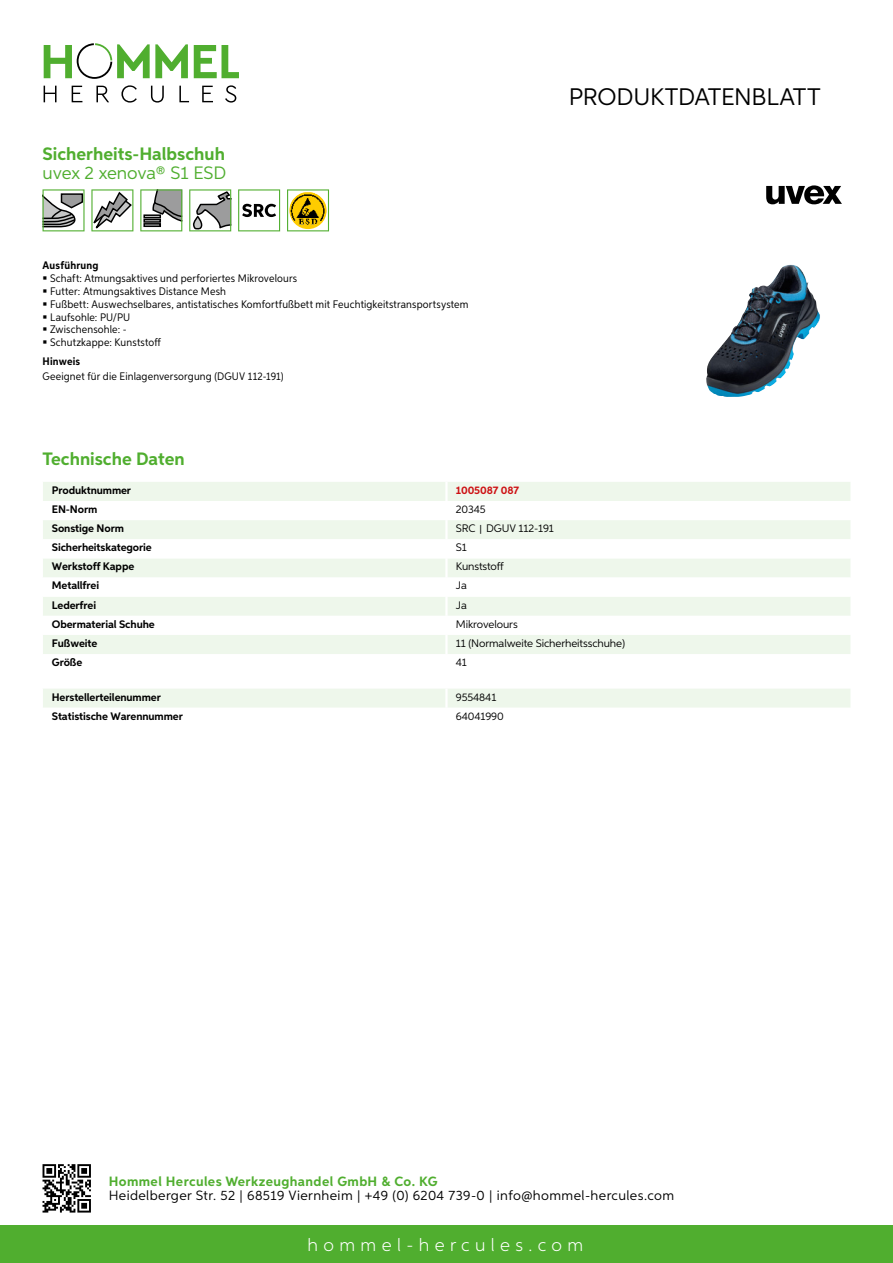
<style>
.page{position:relative;width:893px;height:1263px;background:#fff}
.page>*{position:absolute;margin:0;border:0;box-sizing:border-box;transform-origin:0 0}
.t1{font:24px "Aspira";letter-spacing:-.01em;color:#000}
.t2{font:700 18px "Aspira";color:#50ae2f}
.t3{font:300 18px "Aspira";letter-spacing:.3em;color:#fff}
.t4{font:18px "Aspira";letter-spacing:-.02em;color:#50ae2f}
.t5{font:13.5px "Aspira";letter-spacing:.03em;color:#000}
.t6{font:700 13.5px "Aspira";letter-spacing:.03em;color:#50ae2f}
.t7{font:10.95px/12.8px "Aspira Nar";letter-spacing:.015em;color:#000}
.t8{font:700 10.95px "Aspira";letter-spacing:-.01em;color:#000}
.t9{font:10.95px "Aspira";letter-spacing:-.01em;color:#000}
.t10{font:700 10.95px "Aspira Nar";letter-spacing:.02em;color:#000}
.t11{font:700 10.95px "Aspira";letter-spacing:-.01em;color:#cd1013}
.s1{font-family:"Wuerth Global";font-size:10.5px}
</style>
<div class="page">
<div style="left:0;top:1226px;width:893px;height:37px;background:#50ae2f"></div>
<svg style="left:43px;top:1164px;width:48px;height:48px"></svg>
<svg style="left:194px;top:45px;width:45px;height:33px"></svg>
<svg style="left:44px;top:43px;width:144px;height:36px"></svg>
<svg style="left:44px;top:86px;width:13px;height:16px"></svg>
<svg style="left:72px;top:86px;width:10px;height:16px"></svg>
<svg style="left:96px;top:86px;width:13px;height:16px"></svg>
<svg style="left:121px;top:85px;width:16px;height:18px"></svg>
<svg style="left:151px;top:86px;width:13px;height:17px"></svg>
<svg style="left:179px;top:86px;width:10px;height:16px"></svg>
<svg style="left:202px;top:86px;width:11px;height:16px"></svg>
<svg style="left:225px;top:85px;width:11px;height:18px"></svg>
<div style="left:43px;top:482px;width:807px;height:19px;background:#eef7eb"></div>
<svg style="left:43px;top:520px;width:807px;height:134px;fill:#eef7eb"></svg>
<hr style="left:445px;top:482px;width:3px;height:19px;background:#fff">
<hr style="left:445px;top:520px;width:3px;height:19px;background:#fff">
<hr style="left:445px;top:539px;width:3px;height:19px;background:#fff">
<hr style="left:445px;top:558px;width:3px;height:19px;background:#fff">
<hr style="left:445px;top:577px;width:3px;height:20px;background:#fff">
<hr style="left:445px;top:597px;width:3px;height:19px;background:#fff">
<hr style="left:445px;top:616px;width:3px;height:19px;background:#fff">
<hr style="left:445px;top:635px;width:3px;height:19px;background:#fff">
<div style="left:43px;top:689px;width:807px;height:19px;background:#eef7eb"></div>
<svg style="left:43px;top:189px;width:90px;height:42px"></svg>
<svg style="left:140px;top:189px;width:42px;height:42px"></svg>
<svg style="left:189px;top:189px;width:42px;height:42px"></svg>
<svg style="left:238px;top:189px;width:42px;height:42px"></svg>
<svg style="left:287px;top:189px;width:42px;height:42px"></svg>
<img style="left:706px;top:265px;width:114px;height:132px">
<svg style="left:766px;top:185px;width:76px;height:19px"></svg>
<h2 class="t2" style="left:43px;top:142px;width:184px">Sicherheits-Halbschuh</h2>
<h2 class="t4" style="left:43px;top:162px;width:183px">uvex 2 xenova® S1 ESD</h2>
<p class="t10" style="left:43px;top:259px;width:58px">Ausführung</p>
<p class="t7" style="left:50px;top:272px;width:420px">Schaft: Atmungsaktives und perforiertes Mikrovelours<br>Futter: Atmungsaktives Distance Mesh<br>Fußbett: Auswechselbares, antistatisches Komfortfußbett mit Feuchtigkeitstransportsystem Laufsohle: PU/PU<br>Zwischensohle: -<br>Schutzkappe: Kunststoff</p>
<p class="t10" style="left:43px;top:355px;width:39px">Hinweis</p>
<p class="t7" style="left:43px;top:370px;width:242px">Geeignet für die Einlagenversorgung (DGUV 112-191)</p>
<h1 class="t1" style="left:569px;top:82px;width:253px">Produktdatenblatt</h1>
<h2 class="t2" style="left:43px;top:448px;width:144px">Technische Daten</h2>
<p class="t8" style="left:52px;top:483px;width:81px">Produktnummer</p>
<p class="t11" style="left:456px;top:483px;width:65px">1005087 087</p>
<p class="t8" style="left:52px;top:502px;width:47px">EN-Norm</p>
<p class="t9" style="left:456px;top:502px;width:31px">20345</p>
<p class="t8" style="left:52px;top:521px;width:74px">Sonstige Norm</p>
<p class="t9" style="left:456px;top:522px;width:100px">SRC <span class="s1">|</span> DGUV 112-191</p>
<p class="t8" style="left:52px;top:541px;width:101px">Sicherheitskategorie</p>
<p class="t9" style="left:456px;top:541px;width:12px">S1</p>
<p class="t8" style="left:52px;top:560px;width:84px">Werkstoff Kappe</p>
<p class="t9" style="left:456px;top:560px;width:50px">Kunststoff</p>
<p class="t8" style="left:52px;top:579px;width:49px">Metallfrei</p>
<p class="t9" style="left:456px;top:579px;width:13px">Ja</p>
<p class="t8" style="left:52px;top:598px;width:46px">Lederfrei</p>
<p class="t9" style="left:456px;top:598px;width:13px">Ja</p>
<p class="t8" style="left:52px;top:617px;width:104px">Obermaterial Schuhe</p>
<p class="t9" style="left:456px;top:617px;width:63px">Mikrovelours</p>
<p class="t8" style="left:52px;top:636px;width:47px">Fußweite</p>
<p class="t9" style="left:456px;top:636px;width:171px">11 (N ormalweite Sicherheitsschuhe)</p>
<p class="t8" style="left:52px;top:655px;width:32px">Größe</p>
<p class="t9" style="left:456px;top:655px;width:13px">41</p>
<p class="t8" style="left:52px;top:690px;width:111px">Herstellerteilenummer</p>
<p class="t9" style="left:456px;top:690px;width:42px">9554841</p>
<p class="t8" style="left:52px;top:709px;width:132px">Statistische Warennummer</p>
<p class="t9" style="left:456px;top:709px;width:49px">64041990</p>
<p class="t6" style="left:109px;top:1172px;width:330px">Hommel Hercules Werkzeughandel GmbH &amp; Co. KG</p>
<p class="t5" style="left:109px;top:1187px;width:567px">Heidelberger Str. 52 | 68519 Viernheim | +49 (0) 6204 739-0 | info@hommel-hercules.com</p>
<h2 class="t3" style="left:307px;top:1234px;width:277px">hommel-hercules.com</h2>
</div>
